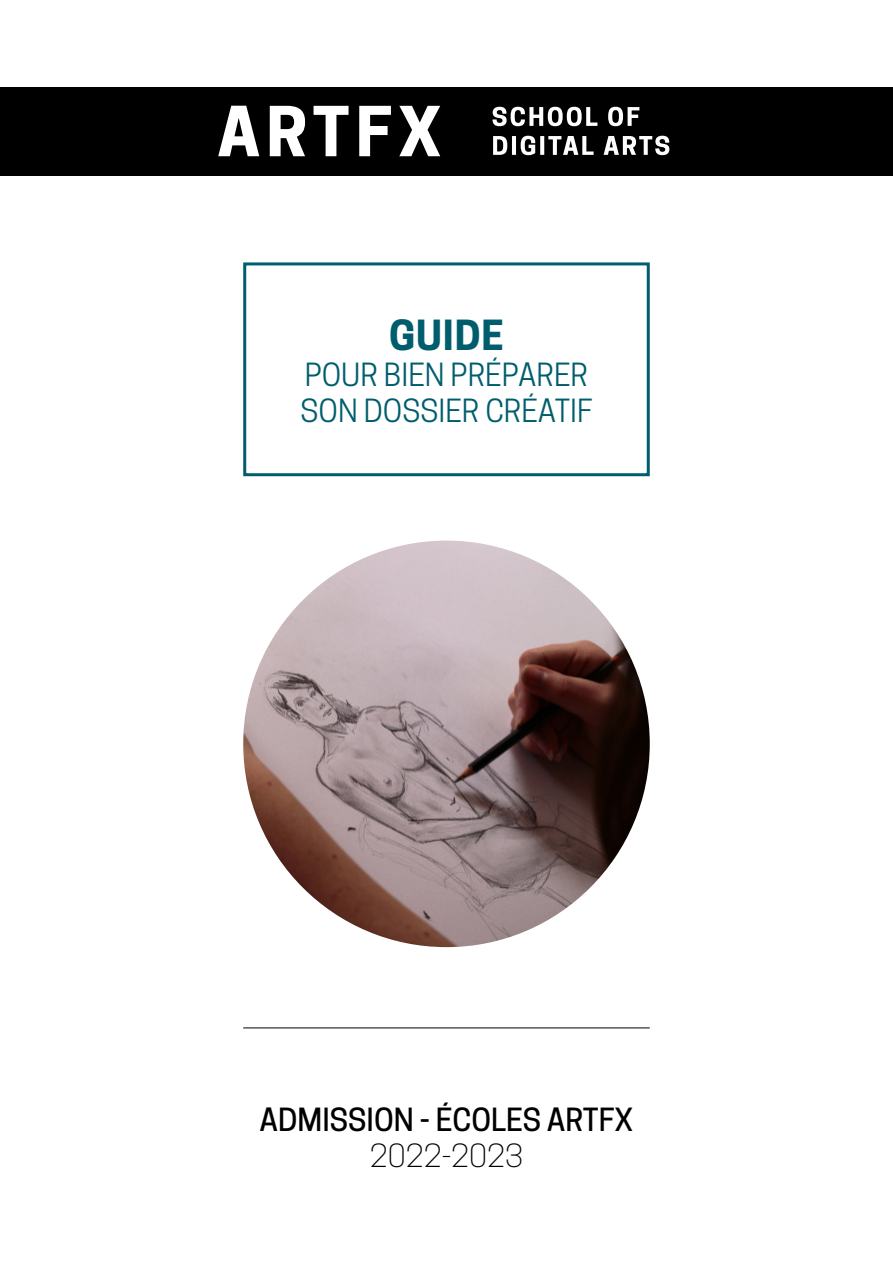
<style>
.page{position:relative;width:893px;height:1263px;background:#fff}
.page>*{position:absolute;margin:0;border:0;box-sizing:border-box;transform-origin:0 0}
.t1{font:700 39px "Cooper Hewitt";letter-spacing:.02em;color:#005d6d}
.t2{font:30px "Cooper Hewitt";color:#005d6d}
.t3{font:500 30px "Cooper Hewitt";color:#000}
.t4{font:300 30px "Cooper Hewitt";color:#000}
</style>
<div class="page">
<img style="left:243px;top:541px;width:407px;height:406px;border-radius:203px">
<div style="left:243px;top:262px;width:407px;height:214px;border:3px solid #005d6d"></div>
<hr style="left:243px;top:1027px;width:407px;height:1px;background:#000">
<div style="left:0;top:87px;width:893px;height:89px;background:#000"></div>
<svg style="left:218px;top:106px;width:451px;height:50px"></svg>
<p class="t1" style="left:389px;top:312px;width:116px">GUIDE</p>
<p class="t2" style="left:305px;top:357px;width:285px">POUR BIEN PRÉPARER</p>
<p class="t2" style="left:301px;top:393px;width:293px">SON DOSSIER CRÉATIF</p>
<p class="t3" style="left:260px;top:1102px;width:375px">ADMISSION - ÉCOLES ARTFX</p>
<p class="t4" style="left:370px;top:1138px;width:155px">2022-2023</p>
</div>
